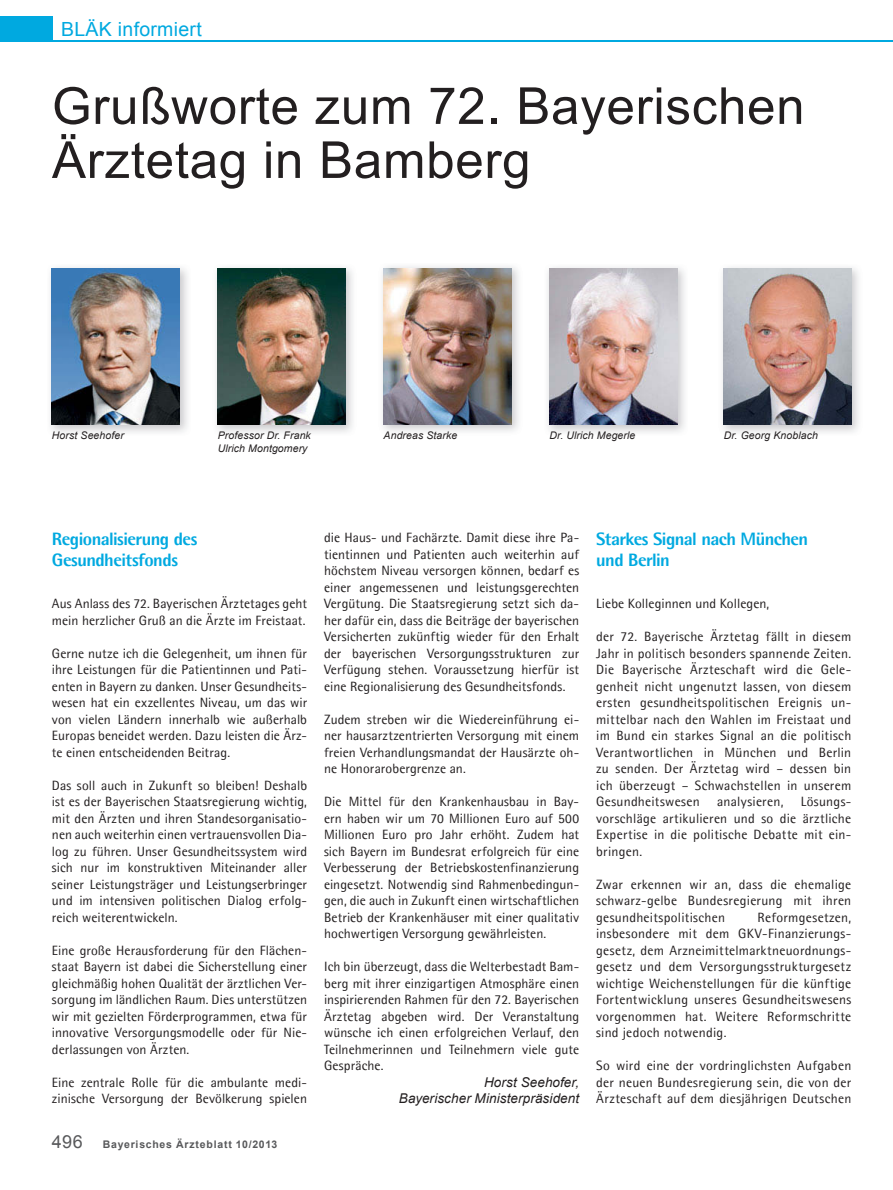
<style>
.page{position:relative;width:893px;height:1190px;background:#fff}
.page>*{position:absolute;margin:0;border:0;box-sizing:border-box;transform-origin:0 0}
.t1{font:51px/54px "Arial";letter-spacing:.015em;color:#231f20}
.t2{font:19.5px "Arial";letter-spacing:.015em;color:#00a9e0}
.t3{font:800 18px/21px "Agfa Rotis Semisans";letter-spacing:-.03em;color:#00a9e0}
.t4{font:13.5px/16.5px "Agfa Rotis Semisans";letter-spacing:.01em;color:#231f20;text-align:justify}
.t5{font:italic 13.5px/16.5px "Arial";letter-spacing:.005em;color:#231f20;text-align:right}
.t6{font:italic 10.5px/13.5px "Arial";letter-spacing:.01em;color:#231f20}
.t7{font:700 10.5px "Arial";letter-spacing:.075em;color:#58595b}
.s1{font-weight:400;font-size:18px}
</style>
<div class="page">
<div style="left:0;top:16px;width:53px;height:26px;background:#00a9e0"></div>
<hr style="left:26px;top:40px;width:867px;height:2px;background:#00a9e0">
<img style="left:50px;top:267px;width:138px;height:166px">
<img style="left:52px;top:269px;width:128px;height:155px">
<img style="left:216px;top:267px;width:137px;height:166px">
<img style="left:218px;top:269px;width:127px;height:155px">
<img style="left:382px;top:266px;width:137px;height:166px">
<img style="left:384px;top:268px;width:127px;height:156px">
<img style="left:547px;top:267px;width:138px;height:166px">
<img style="left:550px;top:269px;width:127px;height:155px">
<img style="left:722px;top:267px;width:137px;height:166px">
<img style="left:724px;top:269px;width:127px;height:155px">
<h2 class="t2" style="left:61px;top:18px;width:142px">BLÄK informiert</h2>
<h1 class="t1" style="left:52px;top:79px;width:754px">Grußworte zum 72. Bayerischen<br>Ärztetag in Bamberg</h1>
<p class="t6" style="left:52px;top:428px;width:73px">Horst Seehofer</p>
<p class="t6" style="left:218px;top:428px;width:95px">Professor Dr. Frank<br>Ulrich Montgomery</p>
<p class="t6" style="left:384px;top:428px;width:75px">Andreas Starke</p>
<p class="t6" style="left:549px;top:428px;width:87px">Dr. Ulrich Megerle</p>
<p class="t6" style="left:724px;top:428px;width:96px">Dr. Georg Knoblach</p>
<h3 class="t3" style="left:52px;top:528px;width:147px">Regionalisierung des<br>Gesundheitsfonds</h3>
<p class="t4" style="left:52px;top:595px;width:257px">Aus Anlass des 72. Bayerischen Ärztetages geht mein herzlicher Gruß an die Ärzte im Freistaat.</p>
<p class="t4" style="left:52px;top:644px;width:257px">Gerne nutze ich die Gelegenheit, um ihnen für ihre Leistungen für die Patientinnen und Pati&shy;enten in Bayern zu danken. Unser Gesundheits&shy;wesen hat ein exzellentes Niveau, um das wir von vielen Ländern innerhalb wie außerhalb Europas beneidet werden. Dazu leisten die Ärz&shy;te einen entscheidenden Beitrag.</p>
<p class="t4" style="left:52px;top:776px;width:257px">Das soll auch in Zukunft so bleiben! Deshalb ist es der Bayerischen Staatsregierung wichtig, mit den Ärzten und ihren Standesorganisatio&shy;nen auch weiterhin einen vertrauensvollen Dia&shy;log zu führen. Unser Gesundheitssystem wird sich nur im konstruktiven Miteinander aller seiner Leistungsträger und Leistungserbringer und im intensiven politischen Dialog erfolg&shy;reich weiterentwickeln.</p>
<p class="t4" style="left:52px;top:941px;width:257px">Eine große Herausforderung für den Flächen&shy;staat Bayern ist dabei die Sicherstellung einer gleichmäßig hohen Qualität der ärztlichen Ver&shy;sorgung im ländlichen Raum. Dies unterstützen wir mit gezielten Förderprogrammen, etwa für innovative Versorgungsmodelle oder für Nie&shy;derlassungen von Ärzten.</p>
<p class="t4" style="left:52px;top:1073px;width:257px">Eine zentrale Rolle für die ambulante medi&shy;zinische Versorgung der Bevölkerung spielen</p>
<p class="t7" style="left:52px;top:1138px;width:227px"><span class="s1">496</span> Bayerisches Ärzteblatt 10/2013</p>
<p class="t4" style="left:324px;top:529px;width:257px">die Haus- und Fachärzte. Damit diese ihre Pa&shy;tientinnen und Patienten auch weiterhin auf höchstem Niveau versorgen können, bedarf es einer angemessenen und leistungsgerechten Vergütung. Die Staatsregierung setzt sich da&shy;her dafür ein, dass die Beiträge der bayerischen Versicherten zukünftig wieder für den Erhalt der bayerischen Versorgungsstrukturen zur Verfügung stehen. Voraussetzung hierfür ist eine Regionalisierung des Gesundheitsfonds.</p>
<p class="t4" style="left:324px;top:710px;width:257px">Zudem streben wir die Wiedereinführung ei&shy;ner hausarztzentrierten Versorgung mit einem freien Verhandlungsmandat der Hausärzte oh&shy;ne Honorarobergrenze an.</p>
<p class="t4" style="left:324px;top:793px;width:257px">Die Mittel für den Krankenhausbau in Bay&shy;ern haben wir um 70 Millionen Euro auf 500<br>Millionen Euro pro Jahr erhöht. Zudem hat sich Bayern im Bundesrat erfolgreich für eine Verbesserung der Betriebskostenfinanzierung eingesetzt. Notwendig sind Rahmenbedingun&shy;gen, die auch in Zukunft einen wirtschaftlichen Betrieb der Krankenhäuser mit einer qualitativ hochwertigen Versorgung gewährleisten.</p>
<p class="t4" style="left:324px;top:958px;width:257px">Ich bin überzeugt, dass die Welterbestadt Bam&shy;berg mit ihrer einzigartigen Atmosphäre einen inspirierenden Rahmen für den 72. Bayerischen Ärztetag abgeben wird. Der Veranstaltung wünsche ich einen erfolgreichen Verlauf, den Teilnehmerinnen und Teilnehmern viele gute Gespräche.</p>
<p class="t5" style="left:399px;top:1073px;width:182px">Horst Seehofer,<br>Bayerischer Ministerpräsident</p>
<h3 class="t3" style="left:596px;top:528px;width:213px">Starkes Signal nach München und Berlin</h3>
<p class="t4" style="left:596px;top:595px;width:175px">Liebe Kolleginnen und Kollegen,</p>
<p class="t4" style="left:596px;top:628px;width:257px">der 72. Bayerische Ärztetag fällt in diesem Jahr in politisch besonders spannende Zeiten.<br>Die Bayerische Ärzteschaft wird die Gele&shy;genheit nicht ungenutzt lassen, von diesem ersten gesundheitspolitischen Ereignis un&shy;mittelbar nach den Wahlen im Freistaat und im Bund ein starkes Signal an die politisch Verantwortlichen in München und Berlin zu senden. Der Ärztetag wird – dessen bin ich überzeugt – Schwachstellen in unserem Gesundheitswesen</p>
<p class="t4" style="left:596px;top:793px;width:257px;text-indent:205px">Lösungs&shy;vorschläge artikulieren und so die ärztliche Expertise in die politische Debatte mit ein&shy;bringen.</p>
<p class="t4" style="left:596px;top:875px;width:257px">Zwar erkennen wir an, dass die ehemalige schwarz-gelbe Bundesregierung mit ihren gesundheitspolitischen</p>
<p class="t4" style="left:717px;top:793px;width:68px">analysieren,</p>
<p class="t4" style="left:596px;top:908px;width:257px;text-indent:161px">Reformgesetzen, insbesondere mit dem GKV-Finanzierungs&shy;gesetz, dem Arzneimittelmarktneuordnungs&shy;gesetz und dem Versorgungsstrukturgesetz wichtige Weichenstellungen für die künftige Fortentwicklung unseres Gesundheitswesens vorgenommen hat. Weitere Reformschritte sind jedoch notwendig.</p>
<p class="t4" style="left:596px;top:1057px;width:257px">So wird eine der vordringlichsten Aufgaben der neuen Bundesregierung sein, die von der Ärzteschaft auf dem diesjährigen Deutschen</p>
</div>
